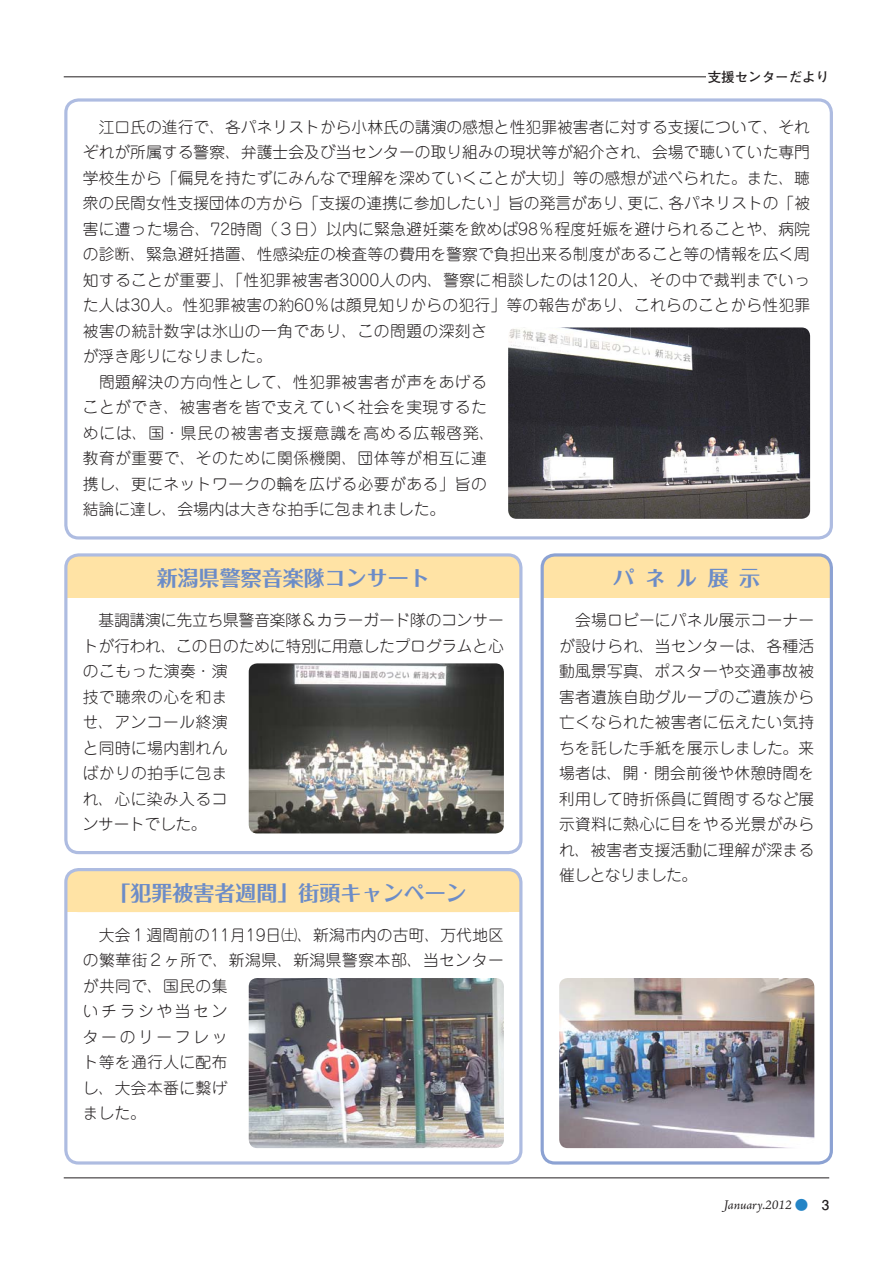
<style>
.page{position:relative;width:893px;height:1263px;background:#fff}
.page>*{position:absolute;margin:0;border:0;box-sizing:border-box;transform-origin:0 0}
.t1{font:21px "Folk Pro Bold 90 msp RKSJ H";color:#6c8cc7}
.t2{font:15.75px/25.5px "Jun 101 Pro Light 90 msp RKSJ H";letter-spacing:.015em;color:#231f20}
.t3{font:15.75px/25.5px "Jun 101 Pro Light 90 msp RKSJ H";letter-spacing:-.01em;color:#231f20}
.t4{font:italic 13.5px "Adobe Jenson Pro";letter-spacing:-.005em;color:#231f20}
.t5{font:13.5px "Futo Go B101 Pro Bold 90 msp RKSJ H";color:#231f20}
.s1{font-family:"Futo Go B101 Pro Bold 90 msp RKSJ H";font-style:normal;color:#2484c6}
.s2{font-family:"Futo Go B101 Pro Bold 90 msp RKSJ H";font-style:normal}
</style>
<div class="page">
<hr style="left:64px;top:77px;width:765px;height:1px;background:#231f20">
<div style="left:706px;top:68px;width:123px;height:17px;background:#fff"></div>
<hr style="left:64px;top:1178px;width:765px;height:1px;background:#231f20">
<div style="left:542px;top:555px;width:289px;height:42px;background:#ffe3a5;border-radius:13px"></div>
<div style="left:542px;top:576px;width:289px;height:21px;background:#ffe3a5"></div>
<div style="left:66px;top:555px;width:455px;height:42px;background:#ffe3a5;border-radius:13px"></div>
<div style="left:66px;top:576px;width:455px;height:21px;background:#ffe3a5"></div>
<div style="left:66px;top:870px;width:455px;height:42px;background:#ffe3a5;border-radius:13px"></div>
<div style="left:66px;top:891px;width:455px;height:21px;background:#ffe3a5"></div>
<div style="left:540px;top:553px;width:293px;height:612px;border:3px solid #8ca2d3;border-radius:13px"></div>
<div style="left:64px;top:553px;width:458px;height:301px;border:3px solid #aebce1;border-radius:13px"></div>
<div style="left:64px;top:98px;width:769px;height:442px;border:3px solid #aebce1;border-radius:13px"></div>
<img style="left:249px;top:663px;width:255px;height:170px;border-radius:9px">
<img style="left:508px;top:327px;width:302px;height:192px;border-radius:9px">
<img style="left:559px;top:978px;width:255px;height:170px;border-radius:9px">
<div style="left:64px;top:868px;width:458px;height:297px;border:3px solid #aebce1;border-radius:13px"></div>
<img style="left:249px;top:978px;width:255px;height:170px;border-radius:9px">
<p class="t5" style="left:708px;top:72px;width:123px">支援センターだより</p>
<p class="t2" style="left:83px;top:116px;width:729px">　江口氏の進行で、各パネリストから小林氏の講演の感想と性犯罪被害者に対する支援について、それぞれが所属する警察、弁護士会及び当センターの取り組みの現状等が紹介され、会場で聴いていた専門学校生から「偏見を持たずにみんなで理解を深めていくことが大切」等の感想が述べられた。また、聴衆の民間女性支援団体の方から「支援の連携に参加したい」旨の発言があり、更に、各パネリストの「被害に遭った場合、72時間（３日）以内に緊急避妊薬を飲めば98％程度妊娠を避けられることや、病院の診断、緊急避妊措置、性感染症の検査等の費用を警察で負担出来る制度があること等の情報を広く周知することが重要」、「性犯罪被害者3000人の内、警察に相談したのは120人、その中で裁判までいった人は30人。性犯罪被害の約60％は顔見知りからの犯行」等の報告があり、これらのことから性犯罪被害の統計数字は氷山の一角であり、この問題の深刻さ<br>が浮き彫りになりました。<br>　問題解決の方向性として、性犯罪被害者が声をあげる<br>ことができ、被害者を皆で支えていく社会を実現するた<br>めには、国・県民の被害者支援意識を高める広報啓発、<br>教育が重要で、そのために関係機関、団体等が相互に連<br>携し、更にネットワークの輪を広げる必要がある」旨の<br>結論に達し、会場内は大きな拍手に包まれました。</p>
<h1 class="t1" style="left:157px;top:571px;width:274px">新潟県警察音楽隊コンサート</h1>
<h1 class="t1" style="left:613px;top:571px;width:148px">パネル展示</h1>
<p class="t3" style="left:83px;top:610px;width:422px">　基調講演に先立ち県警音楽隊＆カラーガード隊のコンサートが行われ、この日のために特別に用意したプログラムと心のこもった演奏・演<br>技で聴衆の心を和ま<br>せ、アンコール終演<br>と同時に場内割れん<br>ばかりの拍手に包ま<br>れ、心に染み入るコ<br>ンサートでした。</p>
<p class="t2" style="left:559px;top:610px;width:257px;text-align:justify">　会場ロビーにパネル展示コーナーが設けられ、当センターは、各種活動風景写真、ポスターや交通事故被害者遺族自助グループのご遺族から亡くなられた被害者に伝えたい気持ちを託した手紙を展示しました。来場者は、開・閉会前後や休憩時間を利用して時折係員に質問するなど展示資料に熱心に目をやる光景がみられ、被害者支援活動に理解が深まる催しとなりました。</p>
<h1 class="t1" style="left:110px;top:885px;width:358px">「犯罪被害者週間」街頭キャンペーン</h1>
<p class="t2" style="left:83px;top:924px;width:422px">　大会１週間前の11月19日㈯、新潟市内の古町、万代地区の繁華街２ヶ所で、新潟県、新潟県警察本部、当センターが共同で、国民の集<br>いチラシや当セン<br>ターのリーフレッ<br>ト等を通行人に配布<br>し、大会本番に繋げ<br>ました。</p>
<p class="t4" style="left:724px;top:1197px;width:107px">January.2012 <span class="s1">●</span><span class="s2">　3</span></p>
</div>
